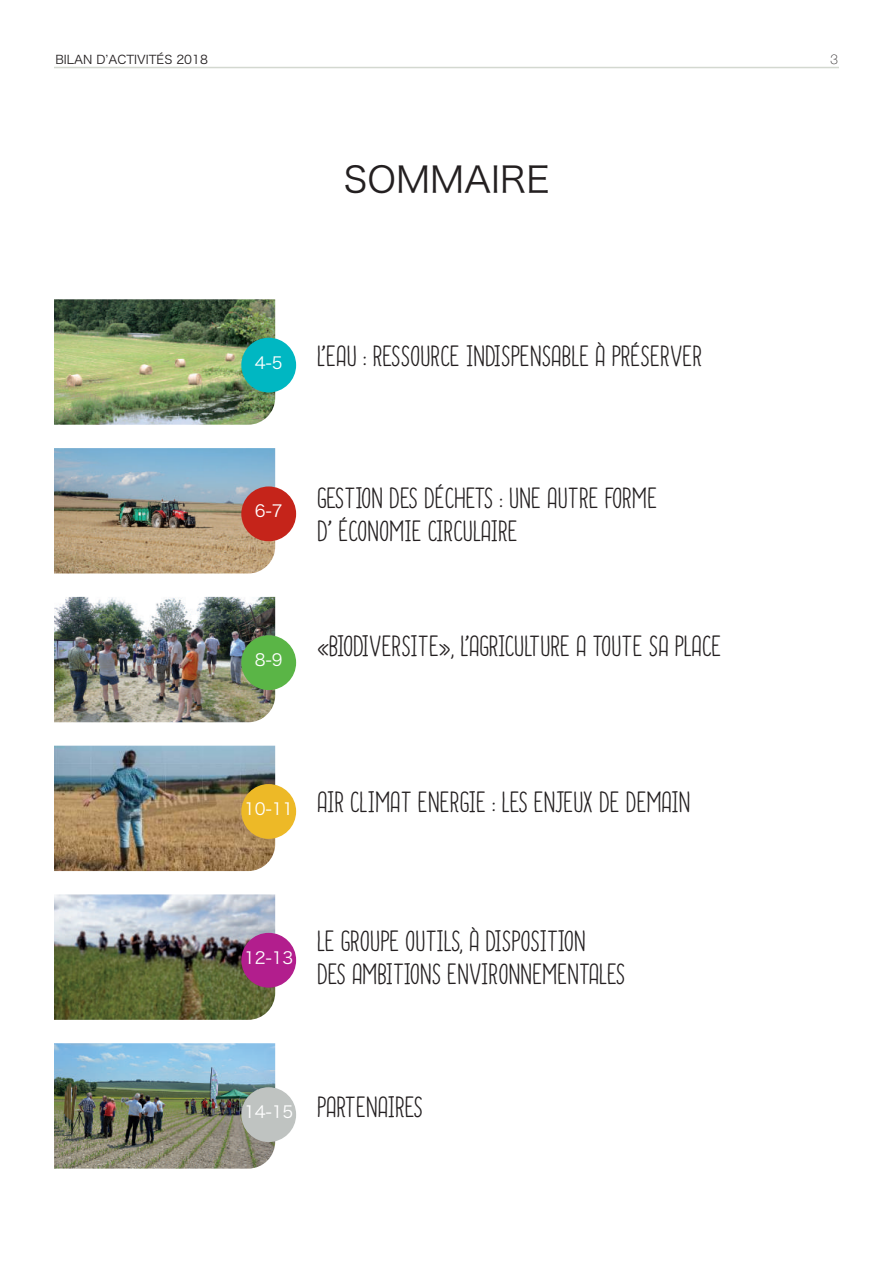
<style>
.page{position:relative;width:893px;height:1263px;background:#fff}
.page>*{position:absolute;margin:0;border:0;box-sizing:border-box;transform-origin:0 0}
.t1{font:36px "Hiragino Sans W3";color:#231f20}
.t2{font:27px/32.4px "Always Together";letter-spacing:.025em;color:#231f20}
.t3{font:16.5px "Hiragino Sans W3";color:#fff}
.t4{font:100 13.5px "Helvetica Neue";color:#231f20}
.t5{font:12px "Hiragino Sans W3";color:#231f20}
</style>
<div class="page">
<hr style="left:54px;top:67px;width:785px;height:1px;background:#d3d8d0">
<img style="left:54px;top:299px;width:221px;height:126px">
<div style="left:241px;top:338px;width:55px;height:54px;background:#00b7c2;border-radius:50%"></div>
<img style="left:54px;top:448px;width:221px;height:125px">
<div style="left:241px;top:486px;width:55px;height:55px;background:#c5241a;border-radius:50%"></div>
<img style="left:54px;top:597px;width:221px;height:125px">
<div style="left:241px;top:635px;width:55px;height:55px;background:#5ab546;border-radius:50%"></div>
<img style="left:54px;top:746px;width:221px;height:125px">
<div style="left:241px;top:784px;width:55px;height:55px;background:#edb927;border-radius:50%"></div>
<img style="left:54px;top:894px;width:221px;height:126px">
<img style="left:54px;top:1043px;width:221px;height:125px">
<div style="left:241px;top:933px;width:55px;height:55px;background:#b21e8d;border-radius:50%"></div>
<div style="left:241px;top:1087px;width:55px;height:55px;background:#bfc3c1;border-radius:50%"></div>
<p class="t5" style="left:55px;top:49px;width:154px">BILAN D’ACTIVITÉS 2018</p>
<p class="t4" style="left:830px;top:51px;width:9px">3</p>
<h1 class="t1" style="left:343px;top:147px;width:207px">SOMMAIRE</h1>
<p class="t3" style="left:255px;top:348px;width:29px">4-5</p>
<p class="t2" style="left:317px;top:343px;width:386px">L’EAU : RESSOURCE INDISPENSABLE À PRÉSERVER</p>
<p class="t3" style="left:255px;top:496px;width:29px">6-7</p>
<p class="t2" style="left:317px;top:486px;width:341px">GESTION DES DÉCHETS : UNE AUTRE FORME<br>D’ ÉCONOMIE CIRCULAIRE</p>
<p class="t3" style="left:255px;top:645px;width:29px">8-9</p>
<p class="t2" style="left:317px;top:633px;width:405px">«BIODIVERSITE», L’AGRICULTURE A TOUTE SA PLACE</p>
<p class="t3" style="left:244px;top:794px;width:51px">10-11</p>
<p class="t2" style="left:317px;top:790px;width:374px">AIR CLIMAT ENERGIE : LES ENJEUX DE DEMAIN</p>
<p class="t3" style="left:244px;top:943px;width:51px">12-13</p>
<p class="t2" style="left:317px;top:929px;width:309px">LE GROUPE OUTILS, À DISPOSITION<br>DES AMBITIONS ENVIRONNEMENTALES</p>
<p class="t3" style="left:244px;top:1097px;width:51px">14-15</p>
<p class="t2" style="left:317px;top:1095px;width:107px">PARTENAIRES</p>
</div>
